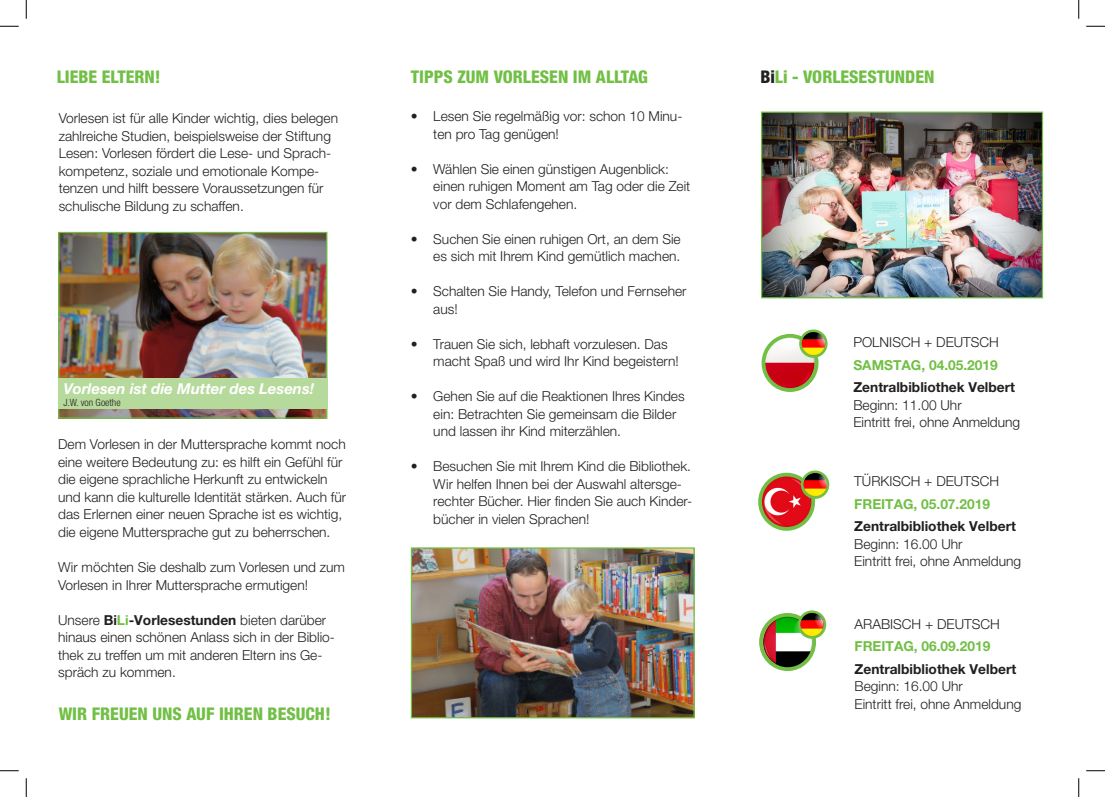
<style>
.page{position:relative;width:1105px;height:797px;background:#fff}
.page>*{position:absolute;margin:0;border:0;box-sizing:border-box;transform-origin:0 0}
.t1{font:800 condensed 17.5px "Helvetica Neue LT Pro";color:#71bf44}
.t2{font:italic 700 15px "Helvetica Neue LT Pro";color:#fff}
.t3{font:300 13.75px/17.5px "Helvetica Neue LT Pro";color:#231f20}
.t4{font:700 13.75px "Helvetica Neue LT Pro";color:#231f20}
.t5{font:700 13.75px "Helvetica Neue LT Pro";color:#71bf44}
.t6{font:300 condensed 10px "Helvetica Neue LT Pro";color:#231f20}
.s1{font-weight:700}
.s2{font-weight:700;color:#71bf44}
.s3{color:#231f20}
</style>
<div class="page">
<img style="left:761px;top:615px;width:53px;height:54px">
<div style="left:759px;top:613px;width:57px;height:58px;border:4px solid #71bf44;border-radius:50%"></div>
<img style="left:799px;top:611px;width:26px;height:26px;border-radius:13px">
<div style="left:798px;top:610px;width:28px;height:28px;border:2px solid #71bf44;border-radius:50%"></div>
<img style="left:760px;top:474px;width:53px;height:55px">
<div style="left:758px;top:473px;width:57px;height:58px;border:4px solid #71bf44;border-radius:50%"></div>
<img style="left:802px;top:472px;width:26px;height:25px;border-radius:13px">
<div style="left:801px;top:470px;width:28px;height:29px;border:2px solid #71bf44;border-radius:50%"></div>
<img style="left:763px;top:336px;width:54px;height:54px">
<div style="left:762px;top:334px;width:56px;height:58px;border:4px solid #71bf44;border-radius:50%"></div>
<img style="left:800px;top:331px;width:26px;height:25px;border-radius:13px">
<div style="left:799px;top:329px;width:28px;height:29px;border:2px solid #71bf44;border-radius:50%"></div>
<img style="left:763px;top:113px;width:278px;height:183px">
<div style="left:761px;top:111px;width:282px;height:187px;border:1px solid #71bf44"></div>
<img style="left:60px;top:234px;width:265px;height:183px">
<div style="left:58px;top:232px;width:269px;height:187px;border:1px solid #71bf44"></div>
<div style="left:58px;top:378px;width:269px;height:30px;background:#b6da9b"></div>
<img style="left:413px;top:549px;width:280px;height:167px">
<div style="left:411px;top:547px;width:284px;height:171px;border:1px solid #71bf44"></div>
<svg style="left:0;top:25px;width:19px;height:2px"></svg>
<svg style="left:1086px;top:25px;width:19px;height:2px"></svg>
<svg style="left:0;top:770px;width:19px;height:1px"></svg>
<svg style="left:1086px;top:770px;width:19px;height:1px"></svg>
<svg style="left:25px;top:0;width:2px;height:19px"></svg>
<svg style="left:25px;top:778px;width:2px;height:19px"></svg>
<svg style="left:1078px;top:0;width:1px;height:19px"></svg>
<svg style="left:1078px;top:778px;width:1px;height:19px"></svg>
<p class="t1" style="left:57px;top:66px;width:106px">LIEBE ELTERN!</p>
<p class="t3" style="left:59px;top:109px;width:281px">Vorlesen ist für alle Kinder wichtig, dies belegen zahlreiche Studien, beispielsweise der Stiftung Lesen: Vorlesen fördert die Lese- und Sprach&shy;kompetenz, soziale und emotionale Kompe&shy;tenzen und hilft bessere Voraussetzungen für schulische Bildung zu schaffen.</p>
<p class="t2" style="left:63px;top:379px;width:252px">Vorlesen ist die Mutter des Lesens!</p>
<p class="t6" style="left:63px;top:397px;width:59px">J.W. von Goethe</p>
<p class="t3" style="left:58px;top:435px;width:290px">Dem Vorlesen in der Muttersprache kommt noch eine weitere Bedeutung zu: es hilft ein Gefühl für die eigene sprachliche Herkunft zu entwickeln und kann die kulturelle Identität stärken. Auch für das Erlernen einer neuen Sprache ist es wichtig, die eigene Muttersprache gut zu beherrschen.</p>
<p class="t3" style="left:58px;top:558px;width:288px">Wir möchten Sie deshalb zum Vorlesen und zum<br>Vorlesen in Ihrer Muttersprache ermutigen!</p>
<p class="t3" style="left:58px;top:610px;width:278px">Unsere <span class="s1">Bi</span><span class="s2">Li</span><span class="s1">-Vorlesestunden</span> bieten darüber hinaus einen schönen Anlass sich in der Biblio&shy;thek zu treffen um mit anderen Eltern ins Ge&shy;spräch zu kommen.</p>
<p class="t1" style="left:59px;top:702px;width:274px">WIR FREUEN UNS AUF IHREN BESUCH!</p>
<p class="t1" style="left:411px;top:66px;width:238px">TIPPS ZUM VORLESEN IM ALLTAG</p>
<p class="t3" style="left:433px;top:107px;width:251px;text-indent:-22px">• Lesen Sie regelmäßig vor: schon 10 Minu&shy;ten pro Tag genügen!</p>
<p class="t3" style="left:433px;top:160px;width:258px;text-indent:-22px">• Wählen Sie einen günstigen Augenblick: einen ruhigen Moment am Tag oder die Zeit vor dem Schlafengehen.</p>
<p class="t3" style="left:411px;top:230px;width:271px;text-align:right">• Suchen Sie einen ruhigen Ort, an dem Sie es sich mit Ihrem Kind gemütlich machen.</p>
<p class="t3" style="left:433px;top:282px;width:255px;text-indent:-22px">• Schalten Sie Handy, Telefon und Fernseher aus!</p>
<p class="t3" style="left:433px;top:335px;width:247px;text-indent:-22px">• Trauen Sie sich, lebhaft vorzulesen. Das macht Spaß und wird Ihr Kind begeistern!</p>
<p class="t3" style="left:433px;top:387px;width:253px;text-indent:-22px">• Gehen Sie auf die Reaktionen Ihres Kindes ein: Betrachten Sie gemeinsam die Bilder und lassen ihr Kind miterzählen.</p>
<p class="t3" style="left:433px;top:457px;width:260px;text-indent:-22px">• Besuchen Sie mit Ihrem Kind die Bibliothek.<br>Wir helfen Ihnen bei der Auswahl altersge&shy;rechter Bücher. Hier finden Sie auch Kinder&shy;bücher in vielen Sprachen!</p>
<p class="t1" style="left:760px;top:66px;width:176px"><span class="s3">Bi</span>Li - VORLESESTUNDEN</p>
<p class="t3" style="left:853px;top:333px;width:147px">POLNISCH + DEUTSCH</p>
<p class="t5" style="left:853px;top:356px;width:146px">SAMSTAG, 04.05.2019</p>
<p class="t4" style="left:853px;top:379px;width:163px">Zentralbibliothek Velbert</p>
<p class="t3" style="left:853px;top:396px;width:110px">Beginn: 11.00 Uhr</p>
<p class="t3" style="left:853px;top:413px;width:168px">Eintritt frei, ohne Anmeldung</p>
<p class="t3" style="left:854px;top:472px;width:146px">TÜRKISCH + DEUTSCH</p>
<p class="t5" style="left:854px;top:495px;width:137px">FREITAG, 05.07.2019</p>
<p class="t4" style="left:854px;top:518px;width:163px">Zentralbibliothek Velbert</p>
<p class="t3" style="left:854px;top:535px;width:110px">Beginn: 16.00 Uhr</p>
<p class="t3" style="left:854px;top:552px;width:168px">Eintritt frei, ohne Anmeldung</p>
<p class="t3" style="left:854px;top:614px;width:147px">ARABISCH + DEUTSCH</p>
<p class="t5" style="left:854px;top:637px;width:137px">FREITAG, 06.09.2019</p>
<p class="t4" style="left:854px;top:660px;width:163px">Zentralbibliothek Velbert</p>
<p class="t3" style="left:854px;top:677px;width:110px">Beginn: 16.00 Uhr</p>
<p class="t3" style="left:854px;top:694px;width:168px">Eintritt frei, ohne Anmeldung</p>
</div>
